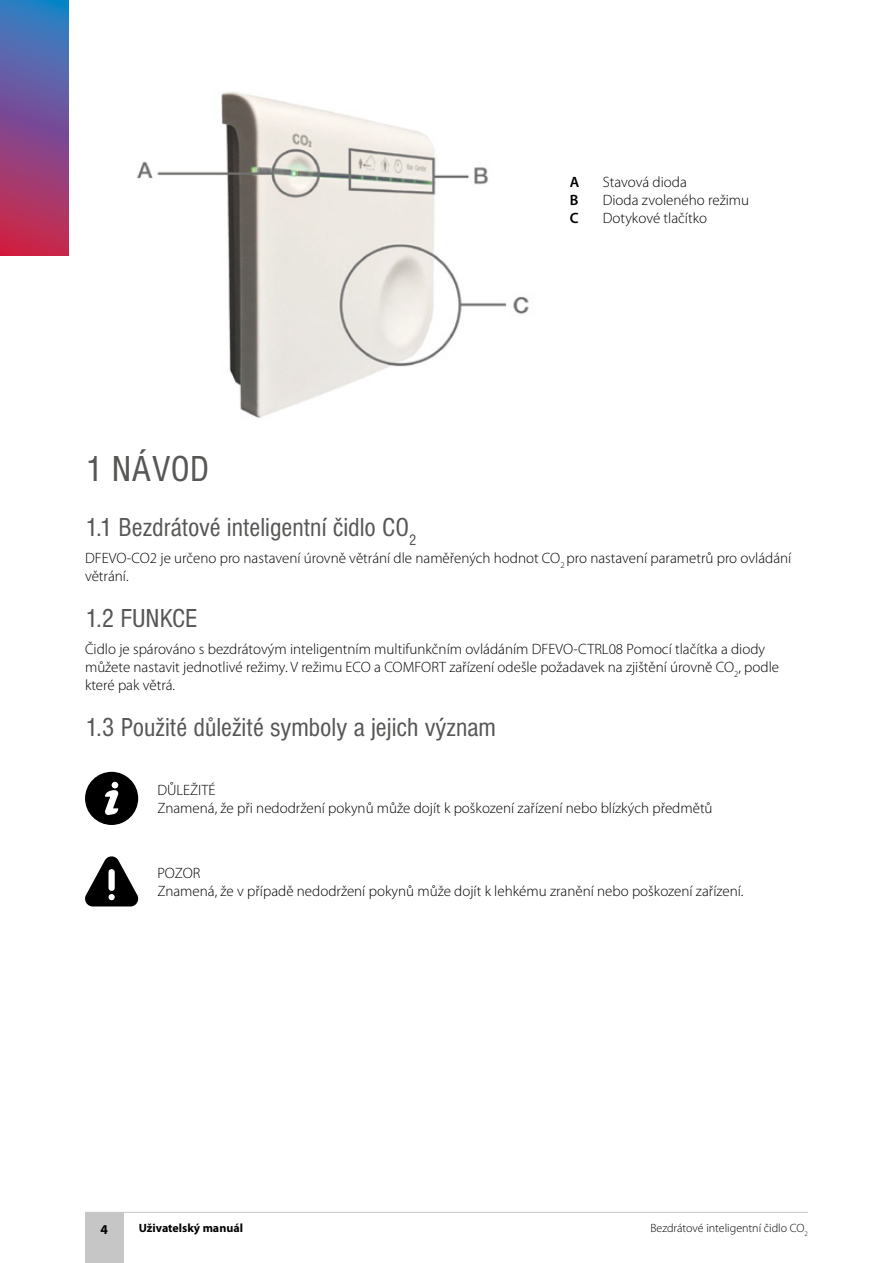
<style>
.page{position:relative;width:893px;height:1263px;background:#fff}
.page>*{position:absolute;margin:0;border:0;box-sizing:border-box;transform-origin:0 0}
.t1{font:condensed 37.5px "Nimbus Sans DOT";letter-spacing:.015em;color:#575756}
.t2{font:condensed 27px "Nimbus Sans DOT";color:#575756}
.t3{font:300 15px/18px "Myriad Pro";color:#000}
.t4{font:600 15px "Myriad Pro";color:#000}
.t5{font:700 13.5px "Myriad Pro";color:#000}
.t6{font:300 12px "Myriad Pro";color:#000}
.t7{font:700 12px "Myriad Pro";color:#000}
</style>
<div class="page">
<div style="left:85px;top:1213px;width:38px;height:50px;background:#c6c6c6"></div>
<hr style="left:85px;top:1212px;width:723px;height:1px;background:#c6c6c6">
<svg style="left:0;top:0;width:68px;height:255px;background:#7e4e8c"></svg>
<svg style="left:85px;top:856px;width:54px;height:50px"></svg>
<svg style="left:85px;top:772px;width:53px;height:53px"></svg>
<img style="left:136px;top:92px;width:393px;height:326px">
<p class="t4" style="left:570px;top:173px;width:11px">A</p>
<p class="t3" style="left:603px;top:173px;width:86px">Stavová dioda</p>
<p class="t4" style="left:570px;top:191px;width:10px">B</p>
<p class="t3" style="left:603px;top:191px;width:148px">Dioda zvoleného režimu</p>
<p class="t4" style="left:570px;top:209px;width:10px">C</p>
<p class="t3" style="left:603px;top:209px;width:106px">Dotykové tlačítko</p>
<h1 class="t1" style="left:85px;top:449px;width:126px">1 NÁVOD</h1>
<h2 class="t2" style="left:85px;top:513px;width:333px">1.1 Bezdrátové inteligentní čidlo CO<sub>2</sub></h2>
<p class="t3" style="left:85px;top:548px;width:708px">DFEVO-CO2 je určeno pro nastavení úrovně větrání dle naměřených hodnot CO<sub>2</sub> pro nastavení parametrů pro ovládání větrání.</p>
<h2 class="t2" style="left:85px;top:604px;width:114px">1.2 FUNKCE</h2>
<p class="t3" style="left:85px;top:639px;width:696px">Čidlo je spárováno s bezdrátovým inteligentním multifunkčním ovládáním DFEVO-CTRL08 Pomocí tlačítka a diody můžete nastavit jednotlivé režimy. V režimu ECO a COMFORT zařízení odešle požadavek na zjištění úrovně CO<sub>2</sub>, podle které pak větrá.</p>
<h2 class="t2" style="left:85px;top:713px;width:412px">1.3 Použité důležité symboly a jejich význam</h2>
<p class="t3" style="left:157px;top:781px;width:557px">DŮLEŽITÉ<br>Znamená, že při nedodržení pokynů může dojít k poškození zařízení nebo blízkých předmětů</p>
<p class="t3" style="left:157px;top:864px;width:588px">POZOR<br>Znamená, že v případě nedodržení pokynů může dojít k lehkému zranění nebo poškození zařízení.</p>
<p class="t5" style="left:100px;top:1221px;width:9px">4</p>
<p class="t7" style="left:139px;top:1220px;width:106px">Uživatelský manuál</p>
<p class="t6" style="left:650px;top:1221px;width:159px">Bezdrátové inteligentní čidlo CO<sub>2</sub></p>
</div>
